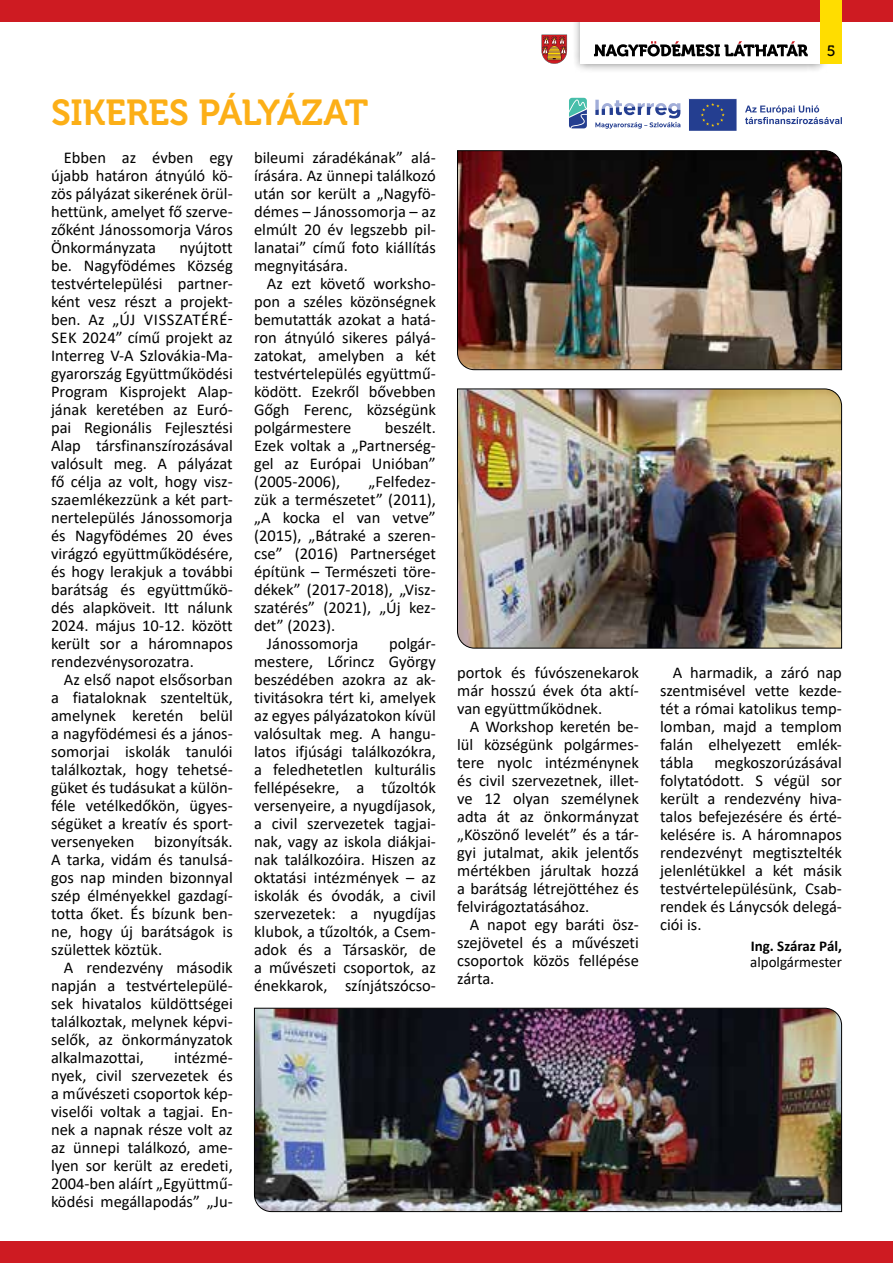
<style>
.page{position:relative;width:893px;height:1263px;background:#fff}
.page>*{position:absolute;margin:0;border:0;box-sizing:border-box;transform-origin:0 0}
.t1{font:36px "Museo 700";letter-spacing:-.01em;color:#fcaf17}
.t2{font:16.5px/18px "Calibri";color:#000;text-align:justify}
.t3{font:700 15px "Calibri";color:#000}
.t4{font:15px "Calibri";color:#000}
.t5{font:15px "Museo 500";color:#000}
</style>
<div class="page">
<div style="left:571px;top:0;width:259px;height:73px;background:#000;opacity:.45"></div>
<div style="left:580px;top:0;width:241px;height:64px;background:#fff"></div>
<div style="left:0;top:0;width:893px;height:21px;background:#ce1b22"></div>
<div style="left:0;top:1242px;width:893px;height:21px;background:#ce1b22"></div>
<svg style="left:541px;top:35px;width:26px;height:29px"></svg>
<svg style="left:594px;top:41px;width:214px;height:15px"></svg>
<div style="left:821px;top:0;width:21px;height:64px;background:#fd0"></div>
<svg style="left:688px;top:98px;width:49px;height:33px"></svg>
<svg style="left:745px;top:105px;width:97px;height:19px"></svg>
<svg style="left:595px;top:100px;width:85px;height:29px"></svg>
<svg style="left:569px;top:98px;width:18px;height:30px"></svg>
<img style="left:457px;top:150px;width:385px;height:220px">
<img style="left:457px;top:388px;width:385px;height:261px">
<img style="left:254px;top:1007px;width:588px;height:205px">
<h1 class="t1" style="left:51px;top:92px;width:319px">SIKERES PÁLYÁZAT</h1>
<p class="t2" style="left:51px;top:148px;width:183px;text-indent:13px">Ebben az évben egy újabb határon átnyúló kö&shy;zös pályázat sikerének örül&shy;hettünk, amelyet fő szerve&shy;zőként Jánossomorja Város Önkormányzata</p>
<p class="t2" style="left:51px;top:238px;width:183px;text-indent:128px">nyújtott be. Nagyfödémes Község testvértelepülési partner&shy;ként vesz részt a projekt&shy;ben. Az „ÚJ VISSZATÉRÉ-SEK 2024” című projekt az Interreg V-A Szlovákia-Ma&shy;gyarország Együttműködési Program Kisprojekt Alap&shy;jának keretében az Euró&shy;pai Regionális Fejlesztési Alap társfinanszírozásával valósult meg. A pályázat fő célja az volt, hogy vis - szaemlékezzünk a két part&shy;nertelepülés Jánossomorja és Nagyfödémes 20 éves virágzó együttműködésére, és hogy lerakjuk a további barátság és együttműkö&shy;dés alapköveit. Itt nálunk 2024. május 10-12. között került sor a háromnapos rendezvénysorozatra.</p>
<p class="t2" style="left:51px;top:670px;width:183px;text-indent:13px">Az első napot elsősorban a fiataloknak szenteltük, amelynek keretén belül a nagyfödémesi és a jános&shy;somorjai iskolák tanulói találkoztak, hogy tehetsé&shy;güket és tudásukat a külön&shy;féle vetélkedőkön, ügyes&shy;ségüket a kreatív és sport&shy;versenyeken bizonyítsák.<br>A tarka, vidám és tanulsá&shy;gos nap minden bizonnyal szép élményekkel gazdagí&shy;totta őket. És bízunk ben&shy;ne, hogy új barátságok is születtek köztük.</p>
<p class="t2" style="left:51px;top:958px;width:183px;text-indent:13px">A rendezvény második napján a testvértelepülé&shy;sek hivatalos küldöttségei találkoztak, melynek képvi&shy;selők, az önkormányzatok alkalmazottai,</p>
<p class="t2" style="left:51px;top:1048px;width:183px;text-indent:123px">intézmé&shy;nyek, civil szervezetek és a művészeti csoportok kép&shy;viselői voltak a tagjai. En&shy;nek a napnak része volt az az ünnepi találkozó, ame&shy;lyen sor került az eredeti, 2004-ben aláírt „Együttmű&shy;ködési megállapodás” „Ju-</p>
<p class="t2" style="left:254px;top:148px;width:183px">bileumi záradékának” alá&shy;írására. Az ünnepi találkozó után sor került a „Nagyfö&shy;démes – Jánossomorja – az elmúlt 20 év legszebb pil&shy;lanatai” című foto kiállítás megnyitására.</p>
<p class="t2" style="left:254px;top:274px;width:183px;text-indent:13px">Az ezt követő worksho&shy;pon a széles közönségnek bemutatták azokat a hatá&shy;ron átnyúló sikeres pályá&shy;zatokat, amelyben a két testvértelepülés együttmű&shy;ködött. Ezekről bővebben Gőgh Ferenc, községünk polgármestere</p>
<p class="t2" style="left:254px;top:418px;width:183px;text-indent:131px">beszélt.<br>Ezek voltak a „Partnerség&shy;gel az Európai Unióban” (2005-2006),</p>
<p class="t2" style="left:368px;top:472px;width:69px">„Felfedez-</p>
<p class="t2" style="left:254px;top:490px;width:183px">zük a természetet” (2011),</p>
<p class="t2" style="left:254px;top:508px;width:183px">„A kocka el van vetve”</p>
<p class="t2" style="left:254px;top:526px;width:183px">(2015), „Bátraké a szeren-</p>
<p class="t2" style="left:254px;top:544px;width:183px">cse” (2016) Partnerséget</p>
<p class="t2" style="left:254px;top:562px;width:183px">építünk – Természeti töre-</p>
<p class="t2" style="left:254px;top:580px;width:183px">dékek” (2017-2018), „Vis -</p>
<p class="t2" style="left:254px;top:598px;width:183px">szatérés” (2021), „Új kez-</p>
<p class="t2" style="left:254px;top:616px;width:83px">det” (2023).</p>
<p class="t2" style="left:267px;top:634px;width:93px">Jánossomorja</p>
<p class="t2" style="left:254px;top:634px;width:183px;text-indent:135px">polgár&shy;mestere, Lőrincz György beszédében azokra az ak&shy;tivitásokra tért ki, amelyek az egyes pályázatokon kívül valósultak meg. A hangu&shy;latos ifjúsági találkozókra, a feledhetetlen kulturális fellépésekre, a tűzoltók versenyeire, a nyugdíjasok, a civil szervezetek tagjai&shy;nak, vagy az iskola diákjai&shy;nak találkozóira. Hiszen az oktatási intézmények – az iskolák és óvodák, a civil szervezetek: a nyugdíjas klubok, a tűzoltók, a Csem&shy;adok és a Társaskör, de a művészeti csoportok, az énekkarok, színjátszócso-</p>
<p class="t5" style="left:827px;top:42px;width:10px">5</p>
<p class="t2" style="left:457px;top:663px;width:183px">portok és fúvószenekarok már hosszú évek óta aktí&shy;van együttműködnek.</p>
<p class="t2" style="left:457px;top:717px;width:183px;text-indent:13px">A Workshop keretén be&shy;lül községünk polgármes&shy;tere nyolc intézménynek és civil szervezetnek, illet&shy;ve 12 olyan személynek adta át az önkormányzat „Köszönő levelét” és a tár&shy;gyi jutalmat, akik jelentős mértékben járultak hozzá a barátság létrejöttéhez és felvirágoztatásához.</p>
<p class="t2" style="left:457px;top:915px;width:183px;text-indent:13px">A napot egy baráti ös - szejövetel és a művészeti csoportok közös fellépése zárta.</p>
<p class="t2" style="left:660px;top:663px;width:183px;text-indent:13px">A harmadik, a záró nap szentmisével vette kezde&shy;tét a római katolikus temp&shy;lomban, majd a templom falán elhelyezett emlék&shy;tábla</p>
<p class="t2" style="left:660px;top:753px;width:183px;text-indent:54px">megkoszorúzásával folytatódott. S végül sor került a rendezvény hiva&shy;talos befejezésére és érté&shy;kelésére is. A háromnapos rendezvényt megtisztelték jelenlétükkel a két másik testvértelepülésünk, Csab&shy;rendek és Lánycsók delegá&shy;ciói is.</p>
<p class="t3" style="left:751px;top:935px;width:93px">Ing. Száraz Pál,</p>
<p class="t4" style="left:750px;top:952px;width:93px">alpolgármester</p>
</div>
